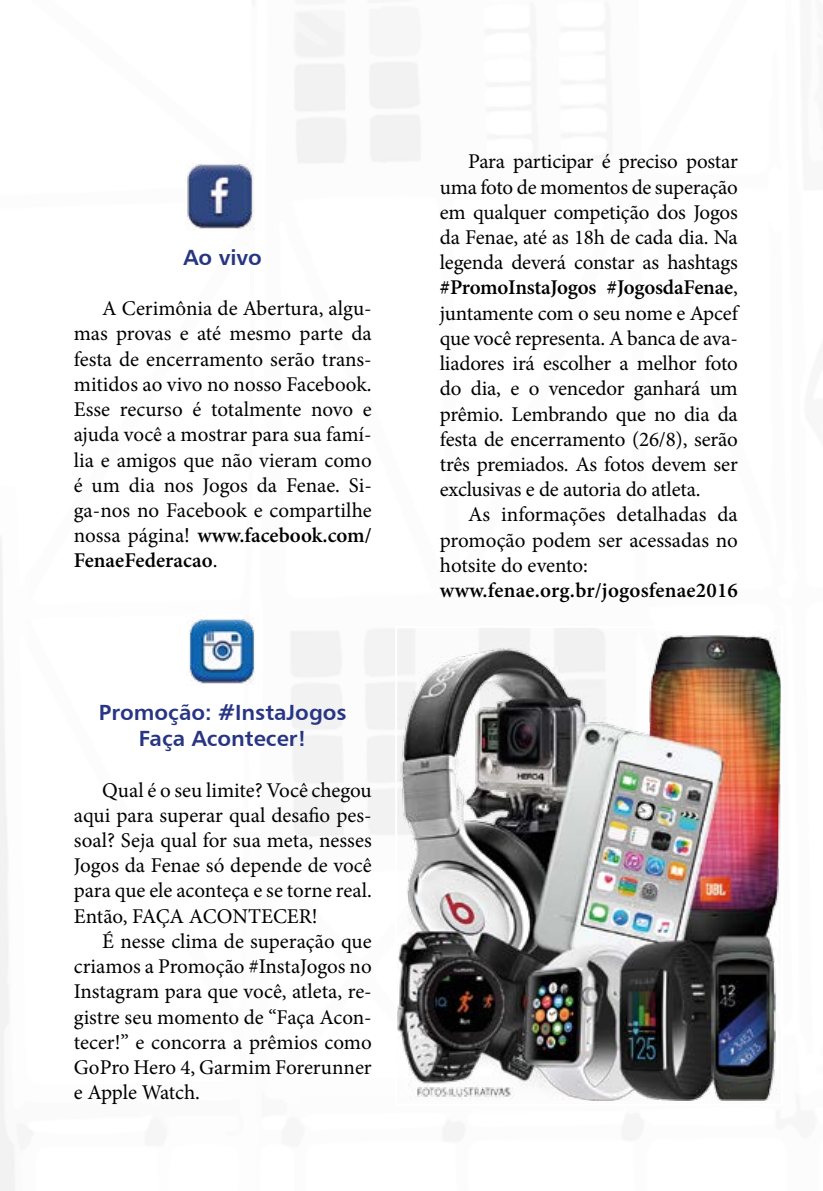
<style>
.page{position:relative;width:823px;height:1191px;background:#fff}
.page>*{position:absolute;margin:0;border:0;box-sizing:border-box;transform-origin:0 0}
.t1{font:22px/26.4px "Humanist 777 BT Bold B";color:#283583;text-align:center}
.t2{font:21px/25.2px "Minion Pro";letter-spacing:-.005em;color:#000;text-align:justify}
.t3{font:600 21px "Minion Pro";letter-spacing:.01em;color:#000}
.s1{font-weight:600}
</style>
<div class="page">
<img style="left:186px;top:160px;width:69px;height:71px">
<img style="left:186px;top:615px;width:70px;height:71px">
<img style="left:398px;top:631px;width:381px;height:469px">
<div style="left:395px;top:626px;width:387px;height:480px;border:2px solid #fff"></div>
<p class="t1" style="left:183px;top:243px;width:80px">Ao vivo</p>
<p class="t2" style="left:74px;top:296px;width:299px;text-indent:28px">A Cerimônia de Abertura, algu&shy;mas provas e até mesmo parte da festa de encerramento serão trans&shy;mitidos ao vivo no nosso Facebook.<br>Esse recurso é totalmente novo e ajuda você a mostrar para sua famí&shy;lia e amigos que não vieram como é um dia nos Jogos da Fenae. Si&shy;ga-nos no Facebook e compartilhe nossa página! <span class="s1">www.facebook.com/ FenaeFederacao</span>.</p>
<p class="t1" style="left:99px;top:698px;width:249px">Promoção: #InstaJogos<br>Faça Acontecer!</p>
<p class="t2" style="left:74px;top:777px;width:299px;text-indent:28px">Qual é o seu limite? Você chegou aqui para superar qual desafio pes&shy;soal? Seja qual for sua meta, nesses Jogos da Fenae só depende de você para que ele aconteça e se torne real.<br>Então, FAÇA ACONTECER!</p>
<p class="t2" style="left:74px;top:928px;width:299px;text-indent:28px">É nesse clima de superação que criamos a Promoção #InstaJogos no Instagram para que você, atleta, re&shy;gistre seu momento de “Faça Acon&shy;tecer!” e concorra a prêmios como GoPro Hero 4, Garmim Forerunner e Apple Watch.</p>
<p class="t2" style="left:439px;top:149px;width:299px;text-indent:28px">Para participar é preciso postar uma foto de momentos de superação em qualquer competição dos Jogos da Fenae, até as 18h de cada dia. Na legenda deverá constar as hashtags <span class="s1">#PromoInstaJogos #JogosdaFenae</span>, juntamente com o seu nome e Apcef que você representa. A banca de ava&shy;liadores irá escolher a melhor foto do dia, e o vencedor ganhará um prêmio. Lembrando que no dia da festa de encerramento (26/8), serão três premiados. As fotos devem ser exclusivas e de autoria do atleta.</p>
<p class="t2" style="left:439px;top:502px;width:299px;text-indent:28px">As informações detalhadas da promoção podem ser acessadas no hotsite do evento:</p>
<p class="t3" style="left:439px;top:576px;width:299px">www.fenae.org.br/jogosfenae2016</p>
</div>
